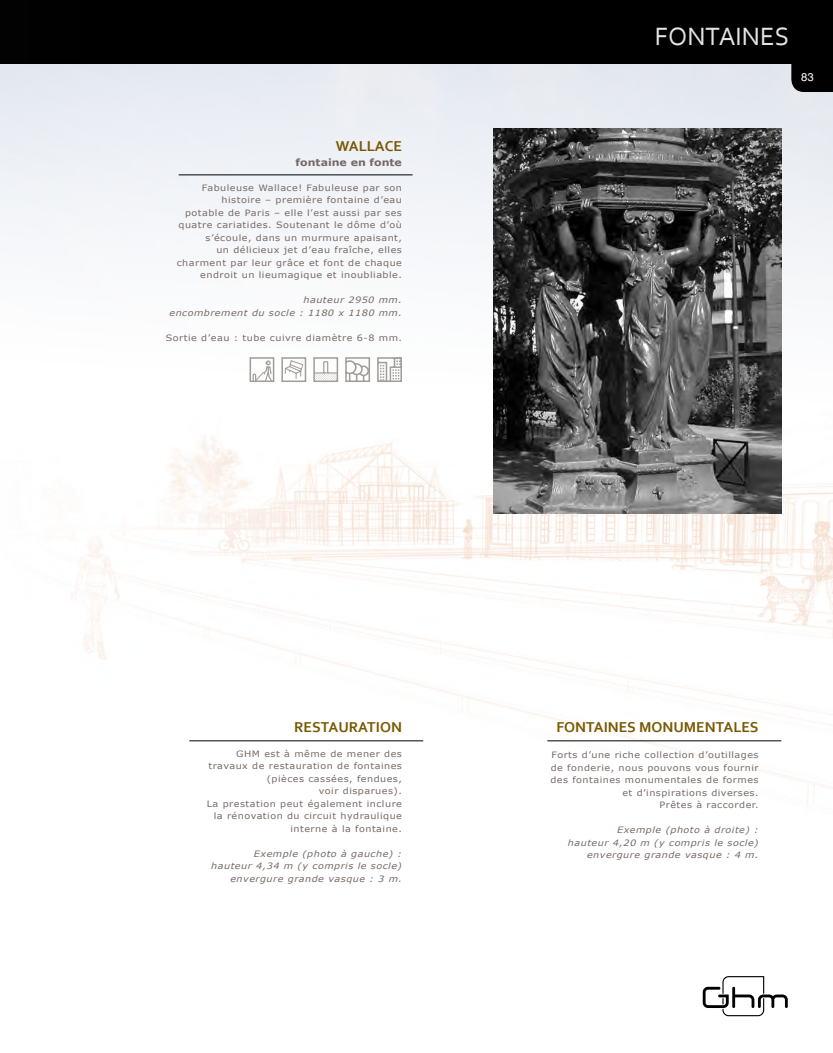
<style>
.page{position:relative;width:833px;height:1053px;background:#fff}
.page>*{position:absolute;margin:0;border:0;box-sizing:border-box;transform-origin:0 0}
.t1{font:26.25px "Corbel";color:#e3e3e3}
.t2{font:700 15px "Corbel";color:#795800}
.t3{font:11.25px "Helvetica LT Std";color:#fff}
.t4{font:700 10px "Verdana";color:#756964;scale:1.1 1}
.t5{font:8.75px/12.5px "Verdana";letter-spacing:.05em;color:#756964;text-align:right;scale:1.1 1}
.t6{font:italic 8.75px/12.5px "Verdana";letter-spacing:.05em;color:#756964;text-align:right;scale:1.1 1}
</style>
<div class="page">
<img style="left:0;top:64px;width:833px;height:953px">
<div style="left:0;top:0;width:833px;height:64px;background:#000"></div>
<svg style="left:791px;top:64px;width:42px;height:28px"></svg>
<svg style="left:702px;top:976px;width:85px;height:40px"></svg>
<hr style="left:179px;top:174px;width:233px;height:1px;background:#000">
<hr style="left:189px;top:740px;width:234px;height:1px;background:#000">
<hr style="left:547px;top:740px;width:234px;height:1px;background:#000">
<svg style="left:377px;top:357px;width:25px;height:25px"></svg>
<svg style="left:345px;top:357px;width:25px;height:25px"></svg>
<div style="left:249px;top:357px;width:25px;height:25px;border:2px solid #a19e97"></div>
<svg style="left:252px;top:360px;width:21px;height:22px"></svg>
<div style="left:313px;top:357px;width:25px;height:25px;border:2px solid #a19e97"></div>
<svg style="left:313px;top:360px;width:25px;height:20px"></svg>
<div style="left:281px;top:357px;width:25px;height:25px;border:2px solid #a19e97"></div>
<svg style="left:284px;top:359px;width:20px;height:21px"></svg>
<img style="left:493px;top:129px;width:288px;height:384px">
<h2 class="t2" style="left:336px;top:136px;width:68px">WALLACE</h2>
<p class="t4" style="left:296px;top:155px;width:98px">fontaine en fonte</p>
<p class="t5" style="left:177px;top:181px;width:206px">Fabuleuse Wallace! Fabuleuse par son histoire – première fontaine d’eau<br>potable de Paris – elle l’est aussi par ses quatre cariatides. Soutenant le dôme d’où s’écoule, dans un murmure apaisant,<br>un délicieux jet d’eau fraîche, elles charment par leur grâce et font de chaque endroit un lieumagique et inoubliable.</p>
<p class="t6" style="left:169px;top:293px;width:213px">hauteur 2950 mm.<br>encombrement du socle : 1180 x 1180 mm.</p>
<p class="t5" style="left:166px;top:331px;width:216px">Sortie d’eau : tube cuivre diamètre 6-8 mm.</p>
<h1 class="t1" style="left:655px;top:20px;width:136px">FONTAINES</h1>
<p class="t3" style="left:801px;top:70px;width:14px">83</p>
<h2 class="t2" style="left:294px;top:717px;width:109px">RESTAURATION</h2>
<p class="t5" style="left:207px;top:747px;width:179px">GHM est à même de mener des travaux de restauration de fontaines (pièces cassées, fendues,<br>voir disparues).<br>La prestation peut également inclure la rénovation du circuit hydraulique interne à la fontaine.</p>
<p class="t6" style="left:211px;top:847px;width:175px">Exemple (photo à gauche) : hauteur 4,34 m (y compris le socle) envergure grande vasque : 3 m.</p>
<h2 class="t2" style="left:556px;top:717px;width:204px">FONTAINES MONUMENTALES</h2>
<p class="t5" style="left:550px;top:748px;width:191px">Forts d’une riche collection d’outillages de fonderie, nous pouvons vous fournir des fontaines monumentales de formes et d’inspirations diverses.<br>Prêtes à raccorder.</p>
<p class="t6" style="left:568px;top:823px;width:175px">Exemple (photo à droite) :<br>hauteur 4,20 m (y compris le socle) envergure grande vasque : 4 m.</p>
</div>
